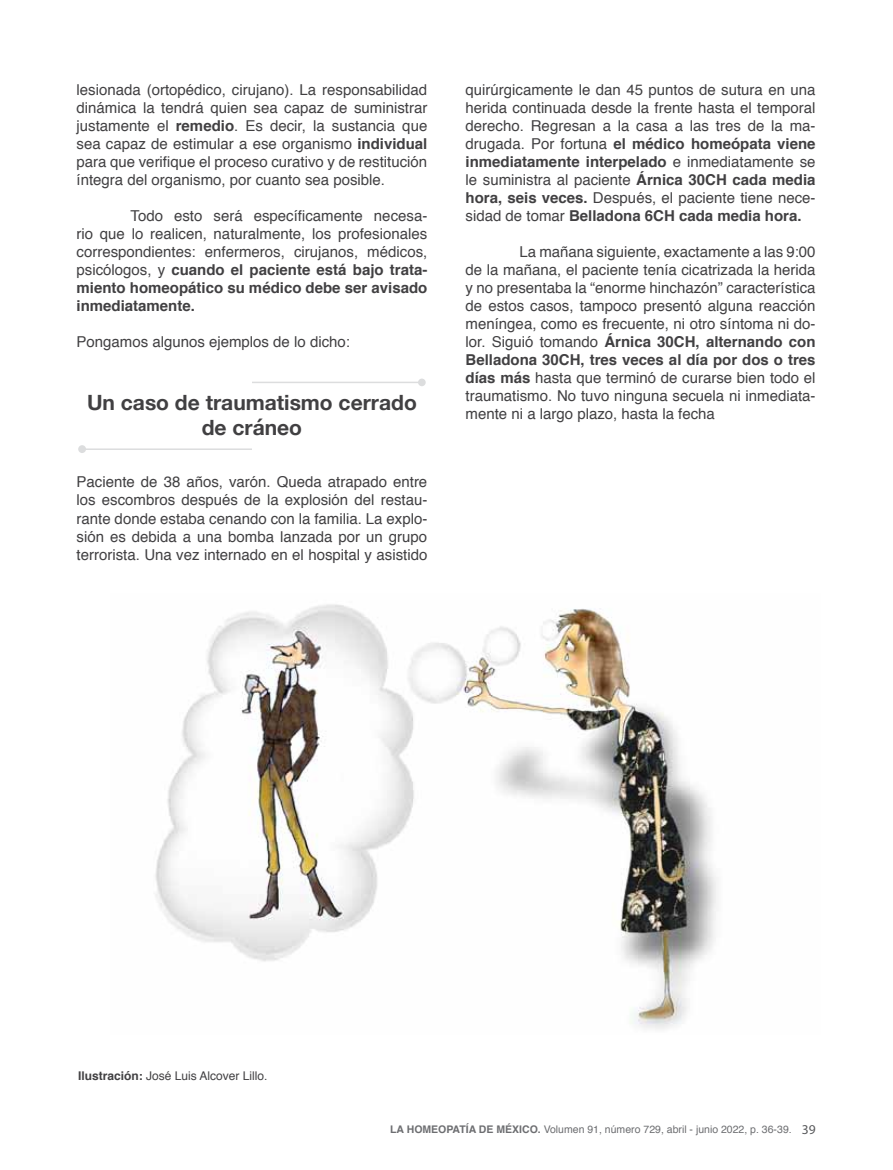
<style>
.page{position:relative;width:893px;height:1170px;background:#fff}
.page>*{position:absolute;margin:0;border:0;box-sizing:border-box;transform-origin:0 0}
.t1{font:700 21px/25.2px "Helvetica Neue";color:#414042;text-align:center}
.t2{font:15px/18px "Helvetica";color:#414042;text-align:justify}
.t3{font:12px "Helvetica";color:#414042}
.t4{font:10.5px "Helvetica";color:#6d6e71}
.s1{font-weight:700}
.s2{font-family:"Myriad Pro";font-size:13.5px;color:#58595b}
</style>
<div class="page">
<div style="left:78px;top:445px;width:8px;height:8px;background:#dcddde;border-radius:50%"></div>
<hr style="left:82px;top:448px;width:170px;height:2px;background:#dcddde">
<div style="left:418px;top:378px;width:8px;height:8px;background:#dcddde;border-radius:50%"></div>
<hr style="left:252px;top:381px;width:170px;height:2px;background:#dcddde">
<img style="left:155px;top:604px;width:562px;height:425px">
<p class="t2" style="left:77px;top:81px;width:352px">lesionada (ortopédico, cirujano). La responsabilidad dinámica la tendrá quien sea capaz de suministrar justamente el <span class="s1">remedio</span>. Es decir, la sustancia que sea capaz de estimular a ese organismo <span class="s1">individual </span>para que verifique el proceso curativo y de restitución íntegra del organismo, por cuanto sea posible.</p>
<p class="t2" style="left:77px;top:207px;width:352px;text-indent:54px">Todo esto será específicamente necesa&shy;rio que lo realicen, naturalmente, los profesionales correspondientes: enfermeros, cirujanos, médicos, psicólogos, y <span class="s1">cuando el paciente está bajo trata&shy;miento homeopático su médico debe ser avisado inmediatamente.</span></p>
<p class="t2" style="left:77px;top:333px;width:275px">Pongamos algunos ejemplos de lo dicho:</p>
<h1 class="t1" style="left:87px;top:390px;width:331px">Un caso de traumatismo cerrado de cráneo</h1>
<p class="t2" style="left:77px;top:473px;width:352px">Paciente de 38 años, varón. Queda atrapado entre los escombros después de la explosión del restau&shy;rante donde estaba cenando con la familia. La explo&shy;sión es debida a una bomba lanzada por un grupo terrorista. Una vez internado en el hospital y asistido</p>
<p class="t2" style="left:466px;top:81px;width:351px">quirúrgicamente le dan 45 puntos de sutura en una herida continuada desde la frente hasta el temporal derecho. Regresan a la casa a las tres de la ma&shy;drugada. Por fortuna <span class="s1">el médico homeópata viene inmediatamente interpelado</span> e inmediatamente se le suministra al paciente <span class="s1">Árnica 30CH cada media hora, seis veces.</span> Después, el paciente tiene nece&shy;sidad de tomar <span class="s1">Belladona 6CH cada media hora.</span></p>
<p class="t2" style="left:466px;top:243px;width:351px;text-indent:54px">La mañana siguiente, exactamente a las 9:00 de la mañana, el paciente tenía cicatrizada la herida y no presentaba la “enorme hinchazón” característica de estos casos, tampoco presentó alguna reacción meníngea, como es frecuente, ni otro síntoma ni do&shy;lor. Siguió tomando <span class="s1">Árnica 30CH, alternando con Belladona 30CH, tres veces al día por dos o tres días más</span> hasta que terminó de curarse bien todo el traumatismo. No tuvo ninguna secuela ni inmediata&shy;mente ni a largo plazo, hasta la fecha</p>
<p class="t3" style="left:78px;top:1066px;width:191px"><span class="s1">Ilustración:</span> José Luis Alcover Lillo.</p>
<p class="t4" style="left:390px;top:1120px;width:427px"><span class="s1">LA HOMEOPATÍA DE MÉXICO.</span> Volumen 91, número 729, abril - junio 2022, p. 36-39. <span class="s2">39</span></p>
</div>
